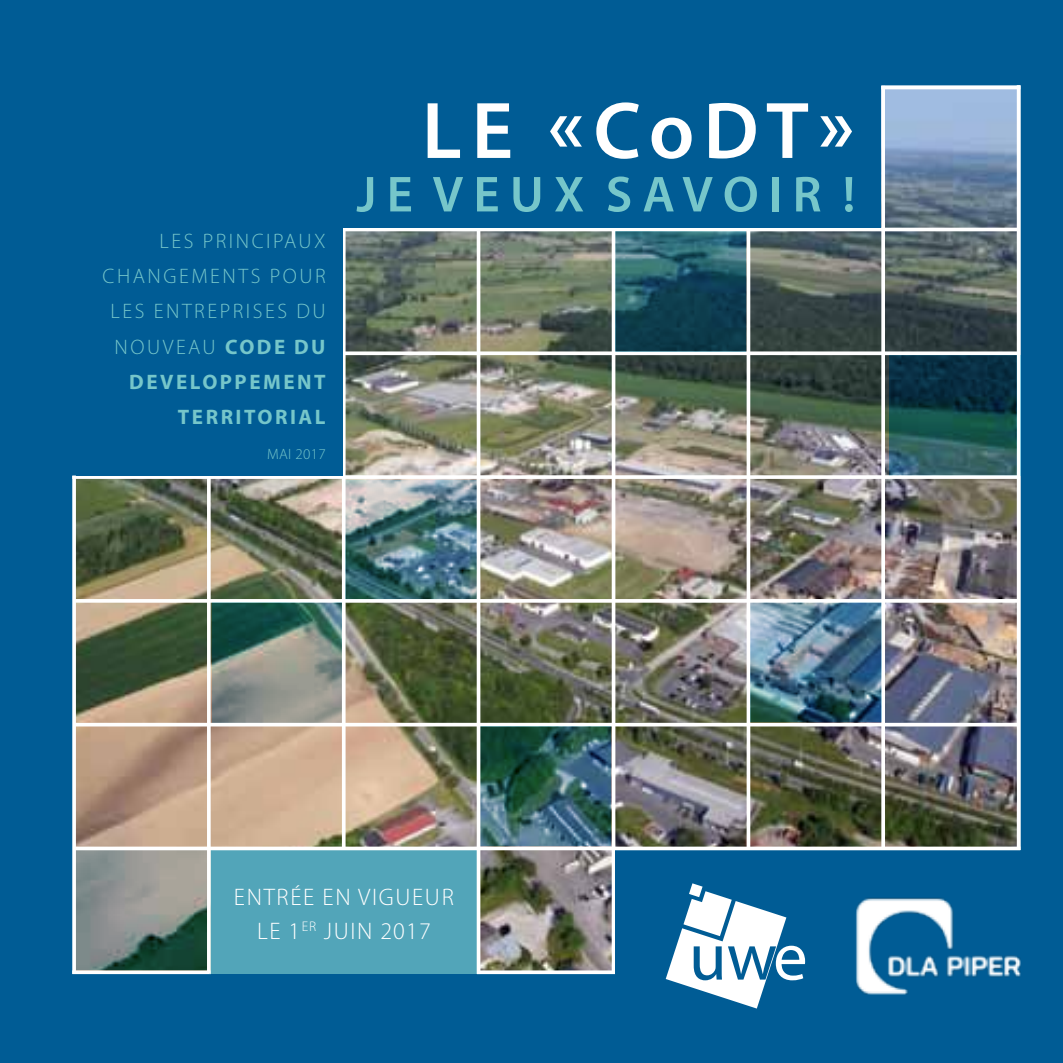
<style>
.page{position:relative;width:1063px;height:1063px;background:#005c95}
.page>*{position:absolute;margin:0;border:0;box-sizing:border-box;transform-origin:0 0}
.t1{font:600 81px "Myriad Pro";color:#fff}
.t2{font:600 51px "Myriad Pro";letter-spacing:.2em;color:#76c6ca}
.t3{font:300 24px/33.9px "Myriad Pro";letter-spacing:.07em;color:#fff;text-align:center}
.t4{font:300 21px/35.4px "Myriad Pro";letter-spacing:.12em;color:#76c6ca;text-align:right}
.t5{font:300 15px "Myriad Pro";letter-spacing:.025em;color:#76c6ca}
.s1{font-weight:700}
</style>
<div class="page">
<img style="left:76px;top:89px;width:941px;height:881px">
<hr style="left:344px;top:228px;width:674px;height:3px;background:#fff">
<svg style="left:346px;top:351px;width:671px;height:4px;background:#edeeed"></svg>
<svg style="left:72px;top:475px;width:945px;height:4px;background:#e5ecf0"></svg>
<svg style="left:76px;top:599px;width:941px;height:4px;background:#f6f6f4"></svg>
<hr style="left:74px;top:723px;width:945px;height:3px;background:#fff">
<svg style="left:76px;top:970px;width:539px;height:4px"></svg>
<svg style="left:881px;top:85px;width:136px;height:4px"></svg>
<svg style="left:881px;top:86px;width:4px;height:761px;background:#f3f4f4"></svg>
<hr style="left:747px;top:88px;width:3px;height:762px;background:#fff">
<hr style="left:612px;top:88px;width:3px;height:885px;background:#fff">
<svg style="left:342px;top:228px;width:4px;height:619px;background:#d6e0e5"></svg>
<hr style="left:1017px;top:85px;width:3px;height:765px;background:#fff">
<div style="left:334px;top:84px;width:547px;height:144px;background:#005c95"></div>
<div style="left:71px;top:85px;width:271px;height:390px;background:#005c95"></div>
<div style="left:615px;top:850px;width:405px;height:124px;background:#005c95"></div>
<div style="left:209px;top:850px;width:268px;height:124px;background:#52a5b9"></div>
<img style="left:345px;top:480px;width:131px;height:121px">
<svg style="left:480px;top:726px;width:131px;height:120px;background:#346063"></svg>
<svg style="left:76px;top:850px;width:131px;height:119px;background:#78857e"></svg>
<img style="left:750px;top:602px;width:132px;height:120px">
<svg style="left:72px;top:476px;width:4px;height:498px;background:#ebf1f5"></svg>
<svg style="left:666px;top:883px;width:139px;height:126px"></svg>
<svg style="left:889px;top:355px;width:128px;height:120px;background:#18474f"></svg>
<img style="left:856px;top:898px;width:164px;height:97px">
<svg style="left:615px;top:232px;width:131px;height:120px;background:#1e5261"></svg>
<hr style="left:73px;top:847px;width:947px;height:3px;background:#fff">
<svg style="left:207px;top:478px;width:4px;height:496px;background:#f5f5f4"></svg>
<hr style="left:477px;top:229px;width:3px;height:745px;background:#fff">
<svg style="left:213px;top:602px;width:131px;height:121px;background:#71847c"></svg>
<p class="t4" style="left:103px;top:223px;width:225px">LES PRINCIPAUX<br>CHANGEMENTS POUR<br>LES ENTREPRISES DU<br>NOUVEAU <span class="s1">CODE DU<br>DEVELOPPEMENT<br>TERRITORIAL</span></p>
<p class="t5" style="left:267px;top:446px;width:60px">MAI 2017</p>
<h1 class="t1" style="left:422px;top:79px;width:434px">LE «CODT»</h1>
<h2 class="t2" style="left:356px;top:162px;width:500px">JE VEUX SAVOIR !</h2>
<p class="t3" style="left:234px;top:880px;width:221px">ENTRÉE EN VIGUEUR<br>LE 1<sup>ER</sup> JUIN 2017</p>
</div>
